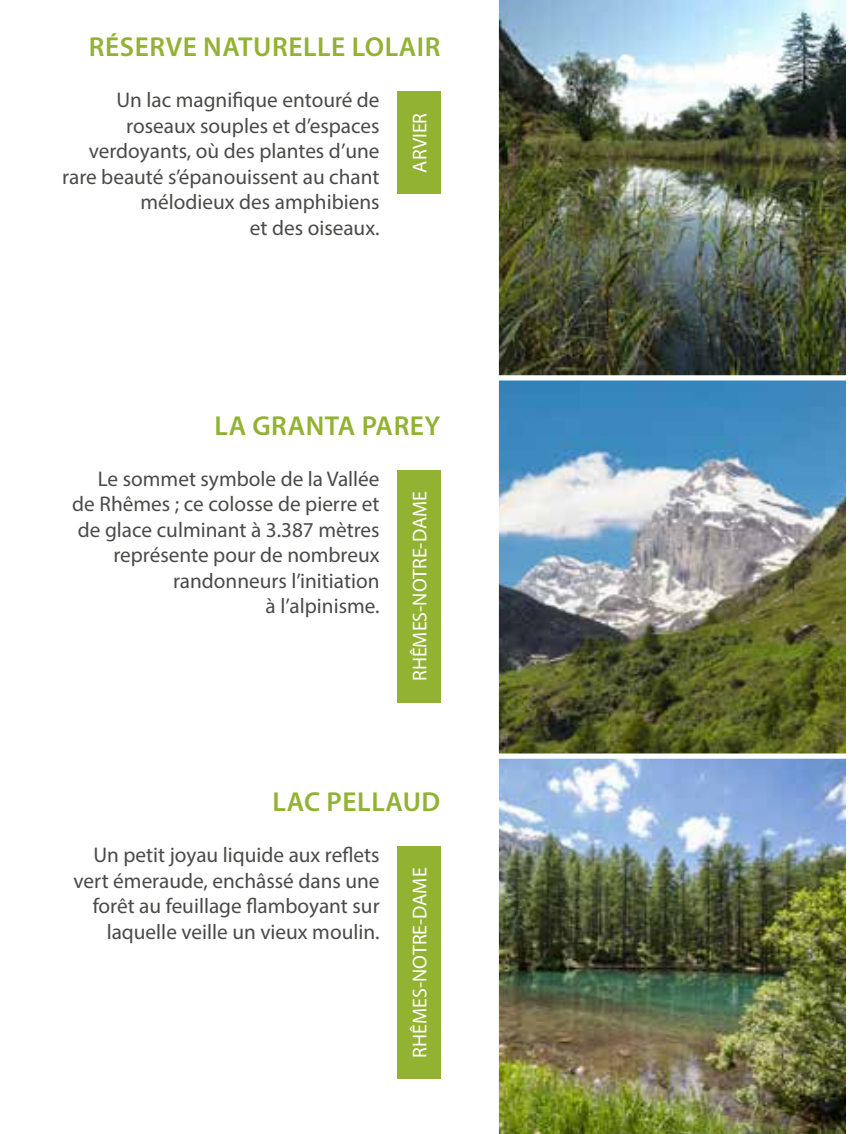
<style>
.page{position:relative;width:851px;height:1134px;background:#fff}
.page>*{position:absolute;margin:0;border:0;box-sizing:border-box;transform-origin:0 0}
.t1{font:600 27.5px "Myriad Pro";letter-spacing:.02em;color:#92b232}
.t2{font:21.25px/25.5px "Myriad Pro";color:#4a4a49;text-align:right}
.t3{font:20px "Myriad Pro";color:#fff}
</style>
<div class="page">
<img style="left:500px;top:381px;width:344px;height:371px">
<img style="left:498px;top:758px;width:348px;height:376px">
<img style="left:498px;top:0;width:348px;height:375px">
<div style="left:494px;top:375px;width:356px;height:383px;border:5px solid #fff"></div>
<div style="left:397px;top:91px;width:43px;height:103px;background:#92b232"></div>
<div style="left:397px;top:470px;width:43px;height:232px;background:#92b232"></div>
<div style="left:397px;top:846px;width:43px;height:233px;background:#92b232"></div>
<p class="t1" style="left:89px;top:29px;width:353px">RÉSERVE NATURELLE LOLAIR</p>
<p class="t2" style="left:62px;top:87px;width:319px">Un lac magnifique entouré de roseaux souples et d’espaces verdoyants, où des plantes d’une rare beauté s’épanouissent au chant mélodieux des amphibiens<br>et des oiseaux.</p>
<p class="t3" style="left:407px;top:173px;width:61px;rotate:-90deg">ARVIER</p>
<p class="t1" style="left:214px;top:408px;width:227px">LA GRANTA PAREY</p>
<p class="t2" style="left:72px;top:466px;width:309px">Le sommet symbole de la Vallée de Rhêmes ; ce colosse de pierre et de glace culminant à 3.387 mètres représente pour de nombreux randonneurs l’initiation<br>à l’alpinisme.</p>
<p class="t3" style="left:407px;top:681px;width:191px;rotate:-90deg">RHÊMES-NOTRE-DAME</p>
<p class="t1" style="left:272px;top:784px;width:169px">LAC PELLAUD</p>
<p class="t2" style="left:74px;top:842px;width:307px">Un petit joyau liquide aux reflets vert émeraude, enchâssé dans une forêt au feuillage flamboyant sur laquelle veille un vieux moulin.</p>
<p class="t3" style="left:407px;top:1057px;width:191px;rotate:-90deg">RHÊMES-NOTRE-DAME</p>
</div>
